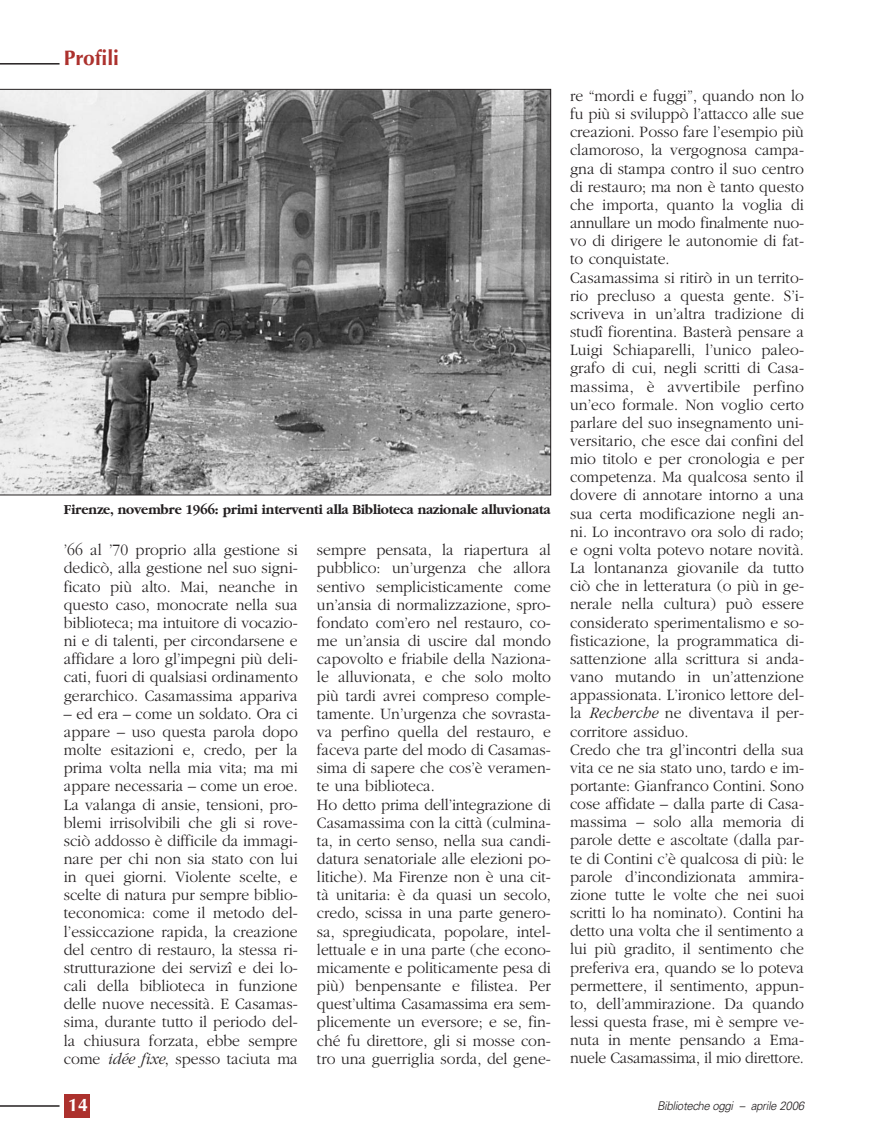
<style>
.page{position:relative;width:893px;height:1148px;background:#fff}
.page>*{position:absolute;margin:0;border:0;box-sizing:border-box;transform-origin:0 0}
.t1{font:700 21px "Optima";color:#ac312d}
.t2{font:700 18px "Optima";color:#fff}
.t3{font:300 16.5px/18.1px "Garamond";color:#231f20;text-align:justify;scale:.95 1}
.t4{font:700 14.25px "Garamond";letter-spacing:-.015em;color:#231f20;scale:.95 1}
.t5{font:italic 300 12px "Univers";letter-spacing:-.03em;color:#231f20;scale:.95 1}
.s1{font-style:italic}
</style>
<div class="page">
<hr style="left:0;top:1105px;width:60px;height:1px;background:#231f20">
<div style="left:64px;top:1094px;width:26px;height:23px;background:#ac312d"></div>
<hr style="left:0;top:63px;width:60px;height:2px;background:#231f20">
<svg style="left:0;top:89px;width:551px;height:406px;background:#888"></svg>
<p class="t1" style="left:64px;top:49px;width:57px">Profili</p>
<p class="t4" style="left:64px;top:504px;width:514px">Firenze, novembre 1966: primi interventi alla Biblioteca nazionale alluvionata</p>
<p class="t3" style="left:64px;top:542px;width:248px">’66 al ’70 proprio alla gestione si dedicò, alla gestione nel suo signi&shy;ficato più alto. Mai, neanche in questo caso, monocrate nella sua biblioteca; ma intuitore di vocazio&shy;ni e di talenti, per circondarsene e affidare a loro gl’impegni più deli&shy;cati, fuori di qualsiasi ordinamento gerarchico. Casamassima appariva</p>
<p class="t3" style="left:64px;top:705px;width:248px">– ed era – come un soldato. Ora ci appare – uso questa parola dopo molte esitazioni e, credo, per la prima volta nella mia vita; ma mi appare necessaria – come un eroe.<br>La valanga di ansie, tensioni, pro&shy;blemi irrisolvibili che gli si rove&shy;sciò addosso è difficile da immagi&shy;nare per chi non sia stato con lui in quei giorni. Violente scelte, e scelte di natura pur sempre biblio&shy;teconomica: come il metodo del&shy;l’essiccazione rapida, la creazione del centro di restauro, la stessa ri&shy;strutturazione dei servizî e dei lo&shy;cali della biblioteca in funzione delle nuove necessità. E Casamas&shy;sima, durante tutto il periodo del&shy;la chiusura forzata, ebbe sempre come <span class="s1">idée fixe</span>, spesso taciuta ma</p>
<p class="t2" style="left:68px;top:1097px;width:22px">14</p>
<p class="t3" style="left:317px;top:542px;width:248px;text-align:left">sempre pensata, la riapertura al pubblico: un’urgenza che allora sentivo semplicisticamente come un’ansia di normalizzazione, spro&shy;fondato com’ero nel restauro, co&shy;me un’ansia di uscire dal mondo capovolto e friabile della Naziona&shy;le alluvionata, e che solo molto più tardi avrei compreso comple&shy;tamente. Un’urgenza che sovrasta&shy;va perfino quella del restauro, e faceva parte del modo di Casamas&shy;sima di sapere che cos’è veramen&shy;te una biblioteca.<br>Ho detto prima dell’integrazione di Casamassima con la città (culmina&shy;ta, in certo senso, nella sua candi&shy;datura senatoriale alle elezioni po&shy;litiche). Ma Firenze non è una cit&shy;tà unitaria: è da quasi un secolo, credo, scissa in una parte genero&shy;sa, spregiudicata, popolare, intel&shy;lettuale e in una parte (che econo&shy;micamente e politicamente pesa di più) benpensante e filistea. Per quest’ultima Casamassima era sem&shy;plicemente un eversore; e se, fin&shy;ché fu direttore, gli si mosse con&shy;tro una guerriglia sorda, del gene-</p>
<p class="t3" style="left:570px;top:88px;width:248px;text-align:left">re “mordi e fuggi”, quando non lo fu più si sviluppò l’attacco alle sue creazioni. Posso fare l’esempio più clamoroso, la vergognosa campa&shy;gna di stampa contro il suo centro di restauro; ma non è tanto questo che importa, quanto la voglia di annullare un modo finalmente nuo&shy;vo di dirigere le autonomie di fat&shy;to conquistate.<br>Casamassima si ritirò in un territo&shy;rio precluso a questa gente. S’i&shy;scriveva in un’altra tradizione di studî fiorentina. Basterà pensare a Luigi Schiaparelli, l’unico paleo&shy;grafo di cui, negli scritti di Casa&shy;massima, è avvertibile perfino un’eco formale. Non voglio certo parlare del suo insegnamento uni&shy;versitario, che esce dai confini del mio titolo e per cronologia e per competenza. Ma qualcosa sento il dovere di annotare intorno a una sua certa modificazione negli an&shy;ni. Lo incontravo ora solo di rado; e ogni volta potevo notare novità.<br>La lontananza giovanile da tutto ciò che in letteratura (o più in ge&shy;nerale nella cultura) può essere considerato sperimentalismo e so&shy;fisticazione, la programmatica di&shy;sattenzione alla scrittura si anda&shy;vano mutando in un’attenzione appassionata. L’ironico lettore del&shy;la <span class="s1">Recherche</span> ne diventava il per&shy;corritore assiduo.<br>Credo che tra gl’incontri della sua vita ce ne sia stato uno, tardo e im&shy;portante: Gianfranco Contini. Sono cose affidate – dalla parte di Casa&shy;massima – solo alla memoria di parole dette e ascoltate (dalla par&shy;te di Contini c’è qualcosa di più: le parole d’incondizionata ammira&shy;zione tutte le volte che nei suoi scritti lo ha nominato). Contini ha detto una volta che il sentimento a lui più gradito, il sentimento che preferiva era, quando se lo poteva permettere, il sentimento, appun&shy;to, dell’ammirazione. Da quando lessi questa frase, mi è sempre ve&shy;nuta in mente pensando a Ema&shy;nuele Casamassima, il mio direttore.</p>
<p class="t5" style="left:657px;top:1100px;width:156px">Biblioteche oggi – aprile 2006</p>
</div>
